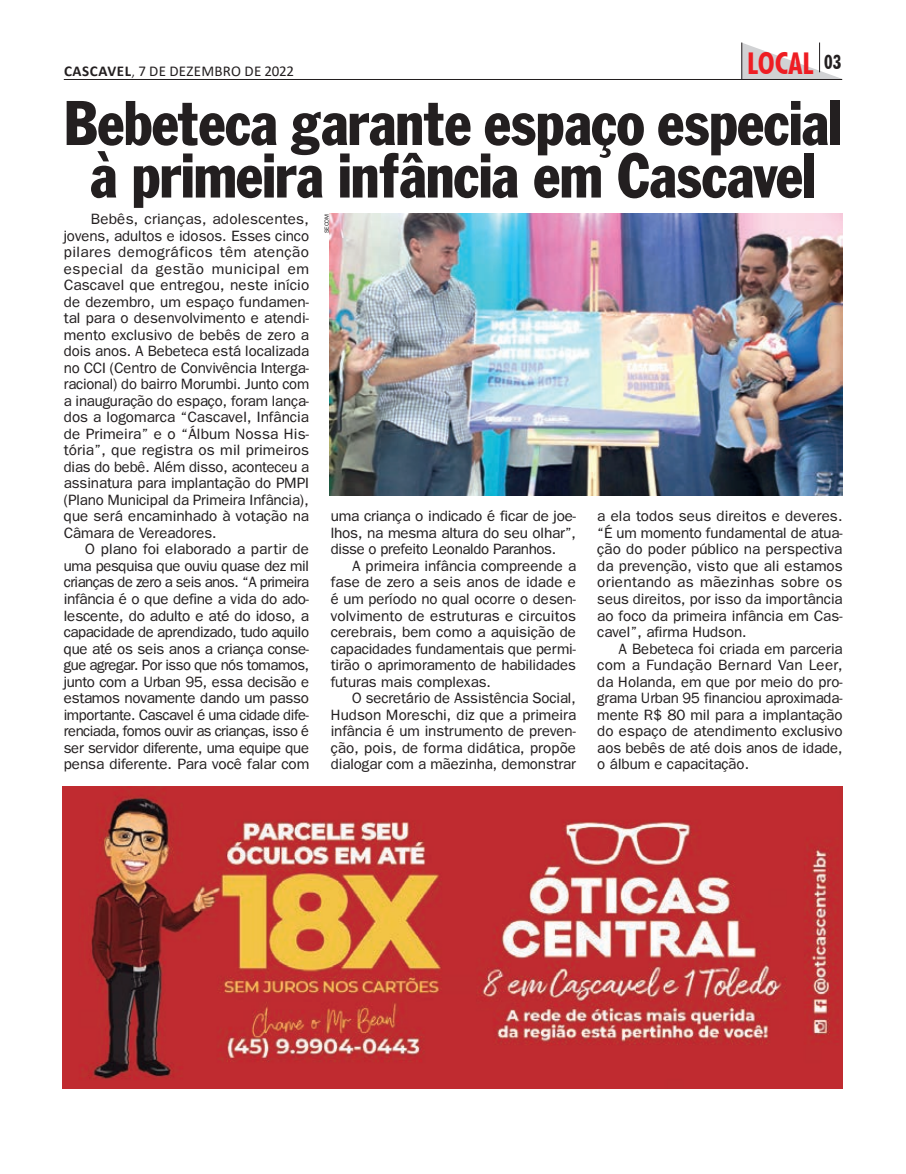
<style>
.page{position:relative;width:906px;height:1174px;background:#fff}
.page>*{position:absolute;margin:0;border:0;box-sizing:border-box;transform-origin:0 0}
.titulo_principal{font:66px "Franklin Cond Gothic";letter-spacing:-.02em;color:#231f20}
.t1{font:700 condensed 30px "Futura BT";color:#ee1d23}
.t2{font:700 condensed 19.5px "Futura BT";color:#231f20}
.TEXTO{font:15px/16.5px "Franklin Gothic";color:#231f20;text-align:justify}
.t3{font:15px "Calibri";letter-spacing:.02em;color:#231f20}
.CREDITO{font:6px "Franklin Gothic";color:#231f20}
.s1{font-weight:700}
.s2{font-weight:300}
</style>
<div class="page">
<svg style="left:742px;top:43px;width:101px;height:37px"></svg>
<hr style="left:741px;top:43px;width:1px;height:37px;background:#231f20">
<hr style="left:64px;top:79px;width:778px;height:1px;background:#231f20">
<img style="left:63px;top:786px;width:779px;height:303px">
<img style="left:330px;top:214px;width:512px;height:281px">
<p class="t3" style="left:64px;top:60px;width:231px"><span class="s1">CASCAVEL</span><span class="s2">,</span> 7 DE DEZEMBRO DE 2022</p>
<p class="t1" style="left:747px;top:46px;width:68px">LOCAL</p>
<p class="t2" style="left:824px;top:50px;width:19px">03</p>
<p class="titulo_principal" style="left:64px;top:86px;width:780px">Bebeteca garante espaço especial</p>
<p class="titulo_principal" style="left:90px;top:138px;width:728px">à primeira infância em Cascavel</p>
<p class="TEXTO" style="left:64px;top:211px;width:247px;text-indent:27px">Bebês, crianças, adolescentes, jovens, adultos e idosos. Esses cinco pilares demográficos têm atenção especial da gestão municipal em Cascavel que entregou, neste início de dezembro, um espaço fundamen&shy;tal para o desenvolvimento e atendi&shy;mento exclusivo de bebês de zero a dois anos. A Bebeteca está localizada no CCI (Centro de Convivência Interga&shy;racional) do bairro Morumbi. Junto com a inauguração do espaço, foram lança&shy;dos a logomarca “Cascavel, Infância de Primeira” e o “Álbum Nossa His&shy;tória”, que registra os mil primeiros dias do bebê. Além disso, aconteceu a assinatura para implantação do PMPI (Plano Municipal da Primeira Infância), que será encaminhado à votação na Câmara de Vereadores.</p>
<p class="TEXTO" style="left:64px;top:541px;width:247px;text-indent:21px">O plano foi elaborado a partir de uma pesquisa que ouviu quase dez mil crianças de zero a seis anos. “A primeira infância é o que define a vida do ado&shy;lescente, do adulto e até do idoso, a capacidade de aprendizado, tudo aquilo que até os seis anos a criança conse&shy;gue agregar. Por isso que nós tomamos, junto com a Urban 95, essa decisão e estamos novamente dando um passo importante. Cascavel é uma cidade dife&shy;renciada, fomos ouvir as crianças, isso é ser servidor diferente, uma equipe que pensa diferente. Para você falar com</p>
<p class="CREDITO" style="left:323px;top:233px;width:21px;rotate:-90deg">SECOM</p>
<p class="TEXTO" style="left:331px;top:508px;width:247px">uma criança o indicado é ficar de joe&shy;lhos, na mesma altura do seu olhar”, disse o prefeito Leonaldo Paranhos.</p>
<p class="TEXTO" style="left:331px;top:557px;width:247px;text-indent:21px">A primeira infância compreende a fase de zero a seis anos de idade e é um período no qual ocorre o desen&shy;volvimento de estruturas e circuitos cerebrais, bem como a aquisição de capacidades fundamentais que permi&shy;tirão o aprimoramento de habilidades futuras mais complexas.</p>
<p class="TEXTO" style="left:331px;top:689px;width:247px;text-indent:21px">O secretário de Assistência Social, Hudson Moreschi, diz que a primeira infância é um instrumento de preven&shy;ção, pois, de forma didática, propõe dialogar com a mãezinha, demonstrar</p>
<p class="TEXTO" style="left:597px;top:508px;width:247px">a ela todos seus direitos e deveres. “É um momento fundamental de atua&shy;ção do poder público na perspectiva da prevenção, visto que ali estamos orientando as mãezinhas sobre os seus direitos, por isso da importância ao foco da primeira infância em Cas&shy;cavel”, afirma Hudson.</p>
<p class="TEXTO" style="left:597px;top:640px;width:247px;text-indent:21px">A Bebeteca foi criada em parceria com a Fundação Bernard Van Leer, da Holanda, em que por meio do pro&shy;grama Urban 95 financiou aproximada&shy;mente R$ 80 mil para a implantação do espaço de atendimento exclusivo aos bebês de até dois anos de idade, o álbum e capacitação.</p>
</div>
